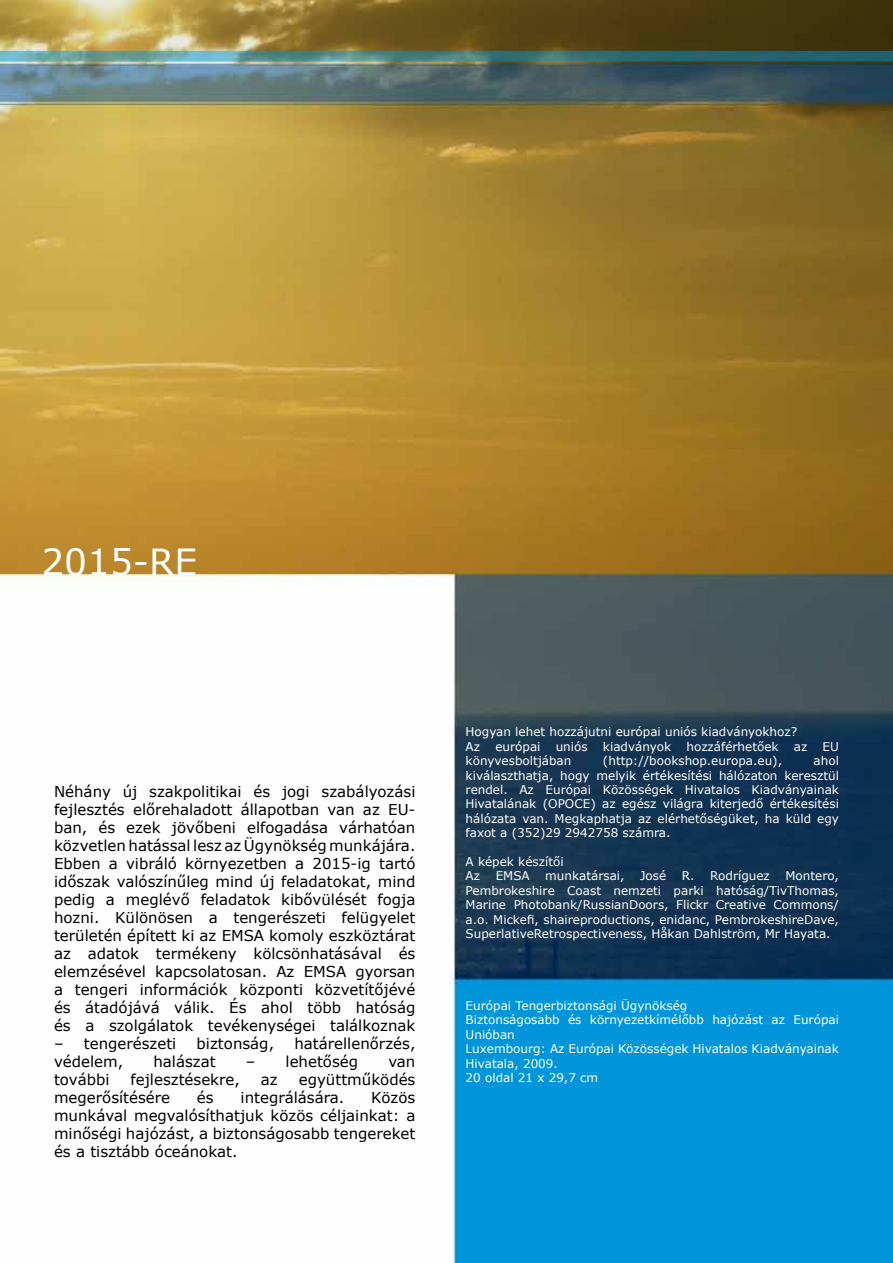
<style>
.page{position:relative;width:893px;height:1263px;background:#fff}
.page>*{position:absolute;margin:0;border:0;box-sizing:border-box;transform-origin:0 0}
.t1{font:36px "Verdana";color:#fff}
.t2{font:15px/18px "Verdana";color:#000;text-align:justify}
.t3{font:12px/14.4px "Verdana";color:#fff}
</style>
<div class="page">
<img style="left:0;top:0;width:893px;height:1263px">
<h1 class="t1" style="left:41px;top:539px;width:157px">2015-RE</h1>
<p class="t2" style="left:54px;top:782px;width:363px">Néhány új szakpolitikai és jogi szabályozási fejlesztés előrehaladott állapotban van az EU&shy;ban, és ezek jövőbeni elfogadása várhatóan közvetlen hatással lesz az Ügynökség munkájára.<br>Ebben a vibráló környezetben a 2015-ig tartó időszak valószínűleg mind új feladatokat, mind pedig a meglévő feladatok kibővülését fogja hozni. Különösen a tengerészeti felügyelet területén épített ki az EMSA komoly eszköztárat az adatok termékeny kölcsönhatásával és elemzésével kapcsolatosan. Az EMSA gyorsan a tengeri információk központi közvetítőjévé és átadójává válik. És ahol több hatóság és a szolgálatok tevékenységei találkoznak</p>
<p class="t2" style="left:54px;top:1034px;width:124px">– tengerészeti</p>
<p class="t2" style="left:197px;top:1034px;width:79px">biztonság,</p>
<p class="t2" style="left:294px;top:1034px;width:123px">határellenőrzés,</p>
<p class="t2" style="left:54px;top:1052px;width:71px">védelem,</p>
<p class="t2" style="left:153px;top:1052px;width:64px">halászat</p>
<p class="t2" style="left:246px;top:1052px;width:114px">– lehetőség</p>
<p class="t2" style="left:388px;top:1052px;width:29px">van</p>
<p class="t2" style="left:54px;top:1070px;width:57px">további</p>
<p class="t2" style="left:131px;top:1070px;width:111px">fejlesztésekre,</p>
<p class="t2" style="left:261px;top:1070px;width:18px">az</p>
<p class="t2" style="left:299px;top:1070px;width:118px">együttműködés</p>
<p class="t2" style="left:54px;top:1088px;width:118px">megerősítésére</p>
<p class="t2" style="left:197px;top:1088px;width:18px">és</p>
<p class="t2" style="left:241px;top:1088px;width:105px">integrálására.</p>
<p class="t2" style="left:54px;top:1088px;width:363px;text-indent:317px">Közös munkával megvalósíthatjuk közös céljainkat: a minőségi hajózást, a biztonságosabb tengereket és a tisztább óceánokat.</p>
<p class="t3" style="left:466px;top:724px;width:333px">Hogyan lehet hozzájutni európai uniós kiadványokhoz?<br>Az</p>
<p class="t3" style="left:495px;top:739px;width:47px">európai</p>
<p class="t3" style="left:556px;top:739px;width:34px">uniós</p>
<p class="t3" style="left:603px;top:739px;width:70px">kiadványok</p>
<p class="t3" style="left:686px;top:739px;width:94px">hozzáférhetőek</p>
<p class="t3" style="left:794px;top:739px;width:15px">az</p>
<p class="t3" style="left:823px;top:739px;width:18px">EU</p>
<p class="t3" style="left:466px;top:753px;width:107px">könyvesboltjában</p>
<p class="t3" style="left:603px;top:753px;width:181px">(http://bookshop.europa.eu),</p>
<p class="t3" style="left:466px;top:753px;width:375px;text-align:justify;text-indent:348px">ahol kiválaszthatja, hogy melyik értékesítési hálózaton keresztül rendel. Az Európai Közösségek Hivatalos Kiadványainak Hivatalának (OPOCE) az egész világra kiterjedő értékesítési hálózata van. Megkaphatja az elérhetőségüket, ha küld egy faxot a (352)29 2942758 számra.</p>
<p class="t3" style="left:466px;top:854px;width:100px">A képek készítői<br>Az</p>
<p class="t3" style="left:496px;top:868px;width:35px">EMSA</p>
<p class="t3" style="left:545px;top:868px;width:81px">munkatársai,</p>
<p class="t3" style="left:640px;top:868px;width:28px">José</p>
<p class="t3" style="left:682px;top:868px;width:90px">R. Rodríguez</p>
<p class="t3" style="left:466px;top:868px;width:375px;text-align:justify;text-indent:320px">Montero, Pembrokeshire Coast nemzeti parki hatóság/TivThomas, Marine Photobank/RussianDoors, Flickr Creative Commons/ a.o. Mickefi, shaireproductions, enidanc, PembrokeshireDave, SuperlativeRetrospectiveness, Håkan Dahlström, Mr Hayata.</p>
<p class="t3" style="left:466px;top:998px;width:375px">Európai Tengerbiztonsági Ügynökség<br>Biztonságosabb és környezetkímélőbb hajózást az Európai Unióban<br>Luxembourg: Az Európai Közösségek Hivatalos Kiadványainak Hivatala, 2009.<br>20 oldal 21 x 29,7 cm</p>
</div>
